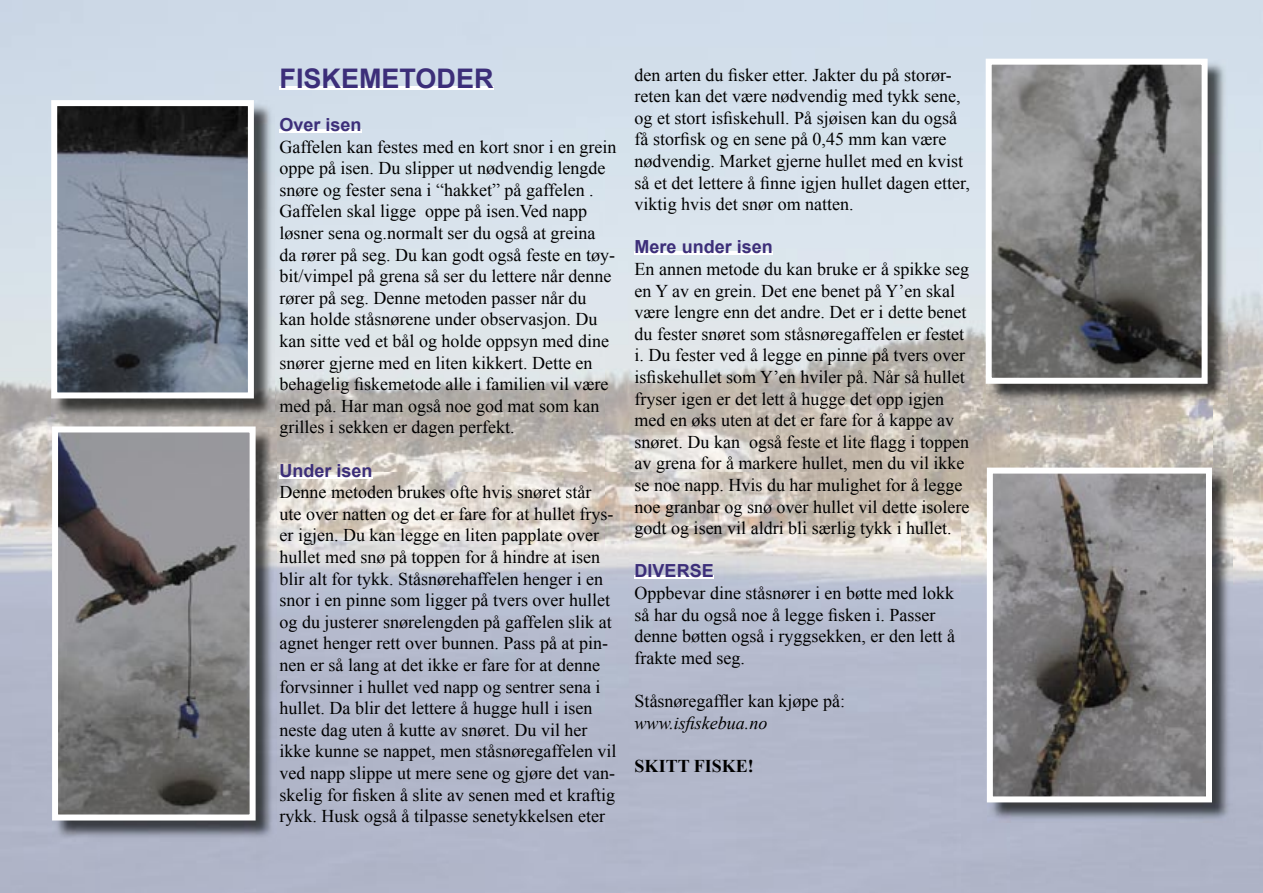
<style>
.page{position:relative;width:1263px;height:893px;background:#fff}
.page>*{position:absolute;margin:0;border:0;box-sizing:border-box;transform-origin:0 0}
.t1{font:700 27px "Arial";color:#3c2e79}
.t2{font:18px/21.6px "Times New Roman";color:#000}
.t3{font:700 18px "Arial";color:#3c2e79}
.t4{font:italic 18px "Times New Roman";color:#000}
.t5{font:700 18px "Times New Roman";color:#000}
</style>
<div class="page">
<img style="left:0;top:105px;width:101px;height:788px">
<img style="left:253px;top:105px;width:706px;height:735px">
<img style="left:959px;top:105px;width:51px;height:788px">
<img style="left:1213px;top:105px;width:50px;height:788px">
<img style="left:1010px;top:404px;width:203px;height:64px">
<img style="left:986px;top:59px;width:242px;height:345px">
<svg style="left:986px;top:59px;width:221px;height:325px;background:#848383"></svg>
<img style="left:987px;top:468px;width:245px;height:354px">
<svg style="left:987px;top:468px;width:225px;height:334px;background:#838181"></svg>
<hr style="left:280px;top:129px;width:82px;height:3px;background:#fff">
<hr style="left:280px;top:475px;width:93px;height:3px;background:#fff">
<hr style="left:635px;top:252px;width:138px;height:3px;background:#fff">
<hr style="left:635px;top:576px;width:79px;height:3px;background:#fff">
<img style="left:52px;top:101px;width:222px;height:318px">
<svg style="left:51px;top:100px;width:203px;height:298px;background:#777e89"></svg>
<img style="left:53px;top:427px;width:223px;height:414px">
<svg style="left:52px;top:426px;width:204px;height:394px;background:#858486"></svg>
<h1 class="t1" style="left:280px;top:60px;width:216px">FISKEMETODER</h1>
<p class="t3" style="left:280px;top:113px;width:84px">Over isen</p>
<p class="t2" style="left:280px;top:135px;width:338px">Gaffelen kan festes med en kort snor i en grein oppe på isen. Du slipper ut nødvendig lengde snøre og fester sena i “hakket” på gaffelen .<br>Gaffelen skal ligge oppe på isen.Ved napp løsner sena og.normalt ser du også at greina da rører på seg. Du kan godt også feste en tøy&shy;bit/vimpel på grena så ser du lettere når denne rører på seg. Denne metoden passer når du kan holde ståsnørene under observasjon. Du kan sitte ved et bål og holde oppsyn med dine snører gjerne med en liten kikkert. Dette en behagelig fiskemetode alle i familien vil være med på. Har man også noe god mat som kan grilles i sekken er dagen perfekt.</p>
<p class="t3" style="left:280px;top:458px;width:95px">Under isen</p>
<p class="t2" style="left:280px;top:481px;width:338px">Denne metoden brukes ofte hvis snøret står ute over natten og det er fare for at hullet frys&shy;er igjen. Du kan legge en liten papplate over hullet med snø på toppen for å hindre at isen blir alt for tykk. Ståsnørehaffelen henger i en snor i en pinne som ligger på tvers over hullet og du justerer snørelengden på gaffelen slik at agnet henger rett over bunnen. Pass på at pin&shy;nen er så lang at det ikke er fare for at denne forvsinner i hullet ved napp og sentrer sena i hullet. Da blir det lettere å hugge hull i isen neste dag uten å kutte av snøret. Du vil her ikke kunne se nappet, men ståsnøregaffelen vil ved napp slippe ut mere sene og gjøre det van&shy;skelig for fisken å slite av senen med et kraftig rykk. Husk også å tilpasse senetykkelsen eter</p>
<p class="t2" style="left:635px;top:63px;width:337px">den arten du fisker etter. Jakter du på storør&shy;reten kan det være nødvendig med tykk sene, og et stort isfiskehull. På sjøisen kan du også få storfisk og en sene på 0,45 mm kan være nødvendig. Market gjerne hullet med en kvist så et det lettere å finne igjen hullet dagen etter, viktig hvis det snør om natten.</p>
<p class="t3" style="left:635px;top:235px;width:140px">Mere under isen</p>
<p class="t2" style="left:635px;top:258px;width:336px">En annen metode du kan bruke er å spikke seg en Y av en grein. Det ene benet på Y’en skal være lengre enn det andre. Det er i dette benet du fester snøret som ståsnøregaffelen er festet i. Du fester ved å legge en pinne på tvers over isfiskehullet som Y’en hviler på. Når så hullet fryser igen er det lett å hugge det opp igjen med en øks uten at det er fare for å kappe av snøret. Du kan også feste et lite flagg i toppen av grena for å markere hullet, men du vil ikke se noe napp. Hvis du har mulighet for å legge noe granbar og snø over hullet vil dette isolere godt og isen vil aldri bli særlig tykk i hullet.</p>
<p class="t3" style="left:635px;top:559px;width:81px">DIVERSE</p>
<p class="t2" style="left:635px;top:582px;width:322px">Oppbevar dine ståsnører i en bøtte med lokk så har du også noe å legge fisken i. Passer denne bøtten også i ryggsekken, er den lett å frakte med seg.</p>
<p class="t2" style="left:635px;top:690px;width:212px">Ståsnøregaffler kan kjøpe på:</p>
<p class="t4" style="left:635px;top:710px;width:134px">www.isfiskebua.no</p>
<p class="t5" style="left:635px;top:753px;width:121px">SKITT FISKE!</p>
</div>
